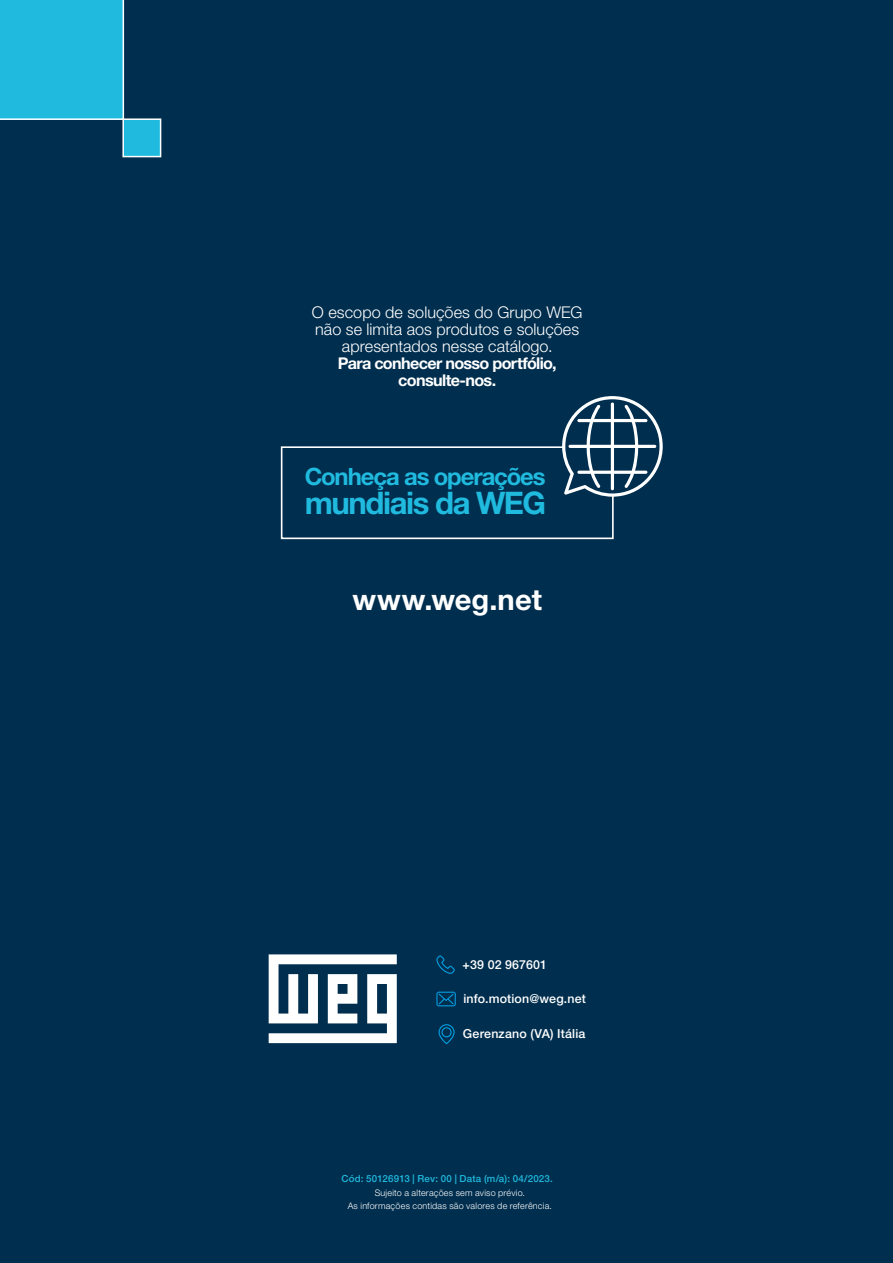
<style>
.page{position:relative;width:893px;height:1263px;background:#002e4e}
.page>*{position:absolute;margin:0;border:0;box-sizing:border-box;transform-origin:0 0}
.t1{font:700 31.05px "Helvetica Neue LT Pro";letter-spacing:-.045em;color:#20badf}
.t2{font:700 29.1px "Helvetica Neue LT Pro";letter-spacing:.005em;color:#fff}
.t3{font:700 23.85px "Helvetica Neue LT Pro";letter-spacing:-.045em;color:#20badf}
.t4{font:300 16.2px/17px "Helvetica Neue LT Pro";letter-spacing:.005em;color:#fff;text-align:center}
.t5{font:700 16.2px/17px "Helvetica Neue LT Pro";letter-spacing:-.04em;color:#fff;text-align:center}
.t6{font:500 12.45px "Helvetica Neue LT Pro";letter-spacing:.015em;color:#fff}
.t7{font:500 9.75px "Helvetica Neue LT Pro";letter-spacing:.025em;color:#20badf}
.t8{font:300 9px/12.8px "Helvetica Neue LT Pro";letter-spacing:.025em;color:#fff;text-align:center}
</style>
<div class="page">
<svg style="left:439px;top:1024px;width:16px;height:20px"></svg>
<svg style="left:436px;top:955px;width:19px;height:19px"></svg>
<svg style="left:436px;top:992px;width:20px;height:14px"></svg>
<svg style="left:269px;top:954px;width:128px;height:89px"></svg>
<svg style="left:280px;top:396px;width:383px;height:144px"></svg>
<div style="left:122px;top:118px;width:39px;height:39px;background:#20badf;border:2px solid #fff"></div>
<div style="left:0;top:0;width:124px;height:120px;background:#20badf"></div>
<p class="t4" style="left:312px;top:304px;width:272px">O escopo de soluções do Grupo WEG não se limita aos produtos e soluções apresentados nesse catálogo.</p>
<p class="t5" style="left:338px;top:355px;width:220px">Para conhecer nosso portfólio, consulte-nos.</p>
<h3 class="t3" style="left:305px;top:462px;width:242px">Conheça as operações</h3>
<h1 class="t1" style="left:305px;top:484px;width:243px">mundiais da WEG</h1>
<h2 class="t2" style="left:352px;top:581px;width:191px">www.weg.net</h2>
<p class="t6" style="left:462px;top:957px;width:86px">+39 02 967601</p>
<p class="t6" style="left:463px;top:991px;width:124px">info.motion@weg.net</p>
<p class="t6" style="left:463px;top:1026px;width:124px">Gerenzano (VA) Itália</p>
<p class="t7" style="left:342px;top:1173px;width:213px">Cód: 50126913 | Rev: 00 | Data (m/a): 04/2023.</p>
<p class="t8" style="left:348px;top:1186px;width:206px">Sujeito a alterações sem aviso prévio.<br>As informações contidas são valores de referência.</p>
</div>
